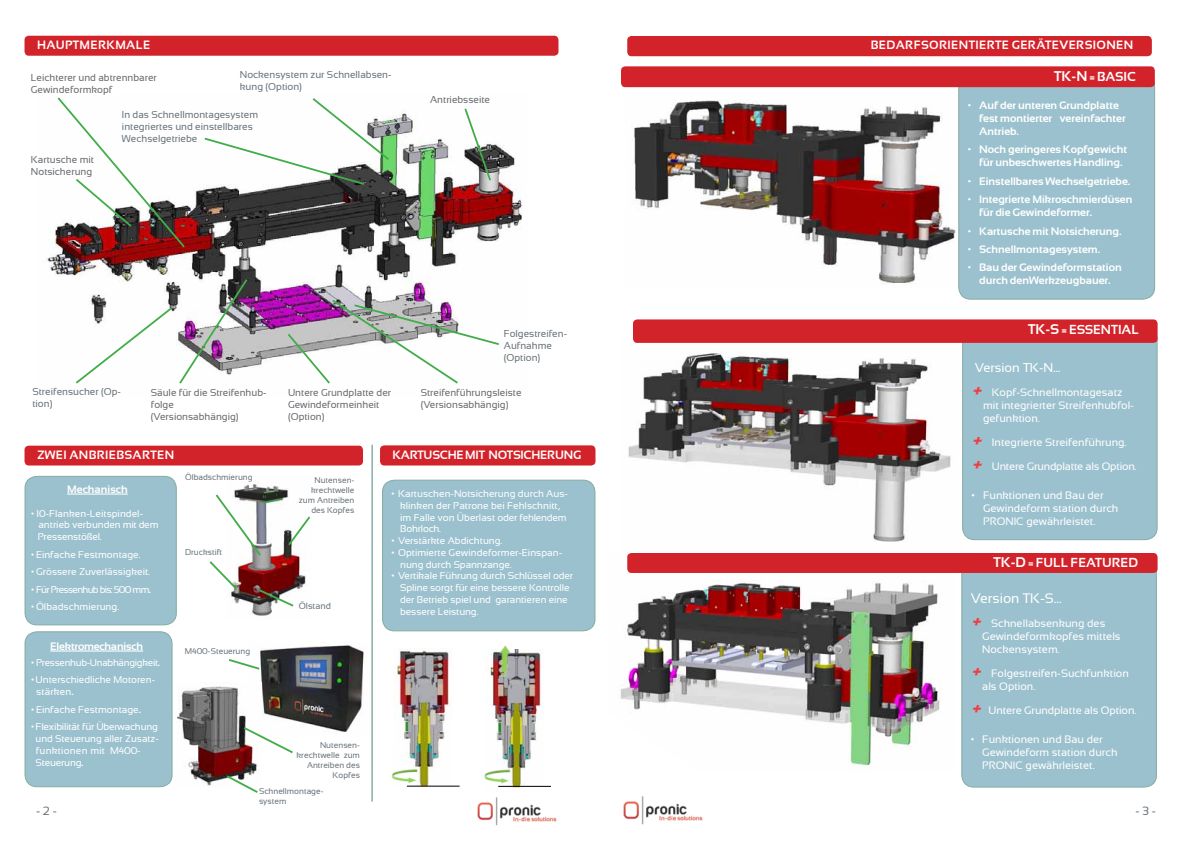
<style>
.page{position:relative;width:1191px;height:842px;background:#fff}
.page>*{position:absolute;margin:0;border:0;box-sizing:border-box;transform-origin:0 0}
.t1{font:13.7px "Sansation";color:#fff}
.t2{font:700 13px "Sansation";color:#fff}
.t3{font:12.7px "Sansation";color:#fff}
.t4{font:700 12px "Sansation";letter-spacing:.03em;color:#fff}
.t5{font:700 12px "Sansation";letter-spacing:-.02em;color:#fff}
.t6{font:12px "Sansation";color:#68737a}
.t7{font:10.8px/12.9px "Sansation";color:#fff}
.t8{font:700 10.8px/12.9px "Sansation";color:#fff}
.t9{font:10.8px "Sansation";letter-spacing:-.02em;color:#fff}
.t10{font:700 10.8px "Sansation";letter-spacing:-.02em;color:#fff}
.t11{font:10px/12px "Sansation";color:#676a6e}
.t12{font:10px/12px "Sansation";color:#68737a}
.t13{font:9.8px/11.7px "Sansation";letter-spacing:-.005em;color:#fff}
.t14{font:9.8px "Sansation";letter-spacing:-.03em;color:#fff}
.t15{font:9.8px "Sansation";letter-spacing:-.07em;color:#fff}
.t16{font:9px "Sansation";color:#68737a}
.t17{font:8.3px/10px "Sansation";color:#68737a;text-align:right}
.s1{font-weight:700}
.s2{font-size:14px}
.s3{font-size:12px}
.s4{font-weight:700;font-style:italic;font-size:20.5px;color:#ef3e42}
</style>
<div class="page">
<img style="left:260px;top:645px;width:104px;height:87px">
<img style="left:477px;top:797px;width:80px;height:29px">
<img style="left:623px;top:796px;width:80px;height:29px">
<img style="left:634px;top:100px;width:322px;height:183px">
<img style="left:628px;top:341px;width:323px;height:201px">
<img style="left:620px;top:582px;width:320px;height:184px">
<img style="left:397px;top:648px;width:55px;height:139px">
<img style="left:392px;top:767px;width:30px;height:19px">
<hr style="left:407px;top:786px;width:52px;height:1px;background:#000">
<img style="left:490px;top:650px;width:53px;height:139px">
<img style="left:484px;top:768px;width:30px;height:18px">
<img style="left:497px;top:645px;width:19px;height:32px">
<hr style="left:498px;top:786px;width:53px;height:1px;background:#000">
<img style="left:177px;top:682px;width:85px;height:104px">
<svg style="left:225px;top:774px;width:35px;height:19px"></svg>
<svg style="left:242px;top:725px;width:53px;height:30px"></svg>
<svg style="left:229px;top:658px;width:32px;height:13px"></svg>
<img style="left:234px;top:484px;width:54px;height:132px">
<img style="left:209px;top:492px;width:102px;height:116px">
<img style="left:47px;top:112px;width:475px;height:255px">
<svg style="left:463px;top:108px;width:29px;height:75px"></svg>
<svg style="left:203px;top:98px;width:188px;height:88px"></svg>
<svg style="left:286px;top:298px;width:215px;height:86px"></svg>
<svg style="left:74px;top:277px;width:175px;height:107px"></svg>
<svg style="left:56px;top:97px;width:131px;height:152px"></svg>
<hr style="left:372px;top:445px;width:1px;height:357px;background:#84aca2">
<div style="left:962px;top:327px;width:195px;height:213px;background:#9cc1ce;border-radius:12px"></div>
<div style="left:962px;top:327px;width:195px;height:213px;border:1px solid #84aca2;border-radius:12px"></div>
<div style="left:633px;top:319px;width:524px;height:24px;background:#d2232a;border-radius:4px"></div>
<div style="left:961px;top:553px;width:195px;height:234px;background:#9cc1ce;border-radius:12px"></div>
<div style="left:961px;top:553px;width:195px;height:234px;border:1px solid #84aca2;border-radius:12px"></div>
<div style="left:627px;top:553px;width:530px;height:20px;background:#d2232a;border-radius:4px"></div>
<div style="left:627px;top:36px;width:524px;height:20px;background:#d2232a;border-radius:4px"></div>
<div style="left:958px;top:74px;width:196px;height:225px;background:#9cc1ce;border-radius:12px"></div>
<div style="left:958px;top:73px;width:197px;height:227px;border:1px solid #84aca2;border-radius:12px"></div>
<div style="left:621px;top:66px;width:533px;height:21px;background:#d2232a;border-radius:4px"></div>
<div style="left:25px;top:632px;width:147px;height:155px;background:#9cc1ce;border-radius:12px"></div>
<hr style="left:50px;top:650px;width:93px;height:1px;background:#fff">
<div style="left:25px;top:631px;width:147px;height:156px;border:1px solid #84aca2;border-radius:12px"></div>
<div style="left:382px;top:480px;width:213px;height:151px;background:#9cc1ce;border-radius:12px"></div>
<div style="left:382px;top:480px;width:213px;height:151px;border:1px solid #84aca2;border-radius:12px"></div>
<div style="left:25px;top:446px;width:338px;height:19px;background:#d2232a;border-radius:4px"></div>
<div style="left:25px;top:476px;width:151px;height:149px;background:#9cc1ce;border-radius:12px"></div>
<hr style="left:67px;top:493px;width:61px;height:2px;background:#fff">
<div style="left:25px;top:476px;width:152px;height:149px;border:1px solid #84aca2;border-radius:12px"></div>
<div style="left:380px;top:445px;width:215px;height:20px;background:#d2232a;border-radius:4px"></div>
<div style="left:25px;top:36px;width:533px;height:20px;background:#d2232a;border-radius:4px"></div>
<hr style="left:371px;top:445px;width:1px;height:356px;background:#84aca2">
<p class="t4" style="left:37px;top:38px;width:115px">HAUPTMERKMALE</p>
<p class="t11" style="left:31px;top:71px;width:128px">Leichterer und abtrennbarer<br>Gewindeformkopf</p>
<p class="t12" style="left:240px;top:68px;width:153px">Nockensystem zur Schnellabsen&shy;kung (Option)</p>
<p class="t11" style="left:31px;top:153px;width:65px">Kartusche mit<br>Notsicherung</p>
<p class="t12" style="left:122px;top:109px;width:138px">In das Schnellmontagesystem integriertes und einstellbares<br>Wechselgetriebe</p>
<p class="t11" style="left:430px;top:93px;width:61px">Antriebsseite</p>
<p class="t12" style="left:504px;top:328px;width:65px">Folgestreifen-<br>Aufnahme (Option)</p>
<p class="t12" style="left:32px;top:386px;width:90px">Streifensucher (Op&shy;tion)</p>
<p class="t11" style="left:151px;top:387px;width:117px">Säule für die Streifenhub&shy;folge<br>(Versionsabhängig)</p>
<p class="t11" style="left:421px;top:387px;width:102px">Streifenführungsleiste (Versionsabhängig)</p>
<p class="t11" style="left:288px;top:387px;width:105px">Untere Grundplatte der<br>Gewindeformeinheit (Option)</p>
<p class="t4" style="left:37px;top:448px;width:139px">ZWEI ANBRIEBSARTEN</p>
<p class="t8" style="left:67px;top:483px;width:62px">Mechanisch</p>
<p class="t13" style="left:38px;top:507px;width:122px;text-indent:-7px"><span class="s1">•</span> 10-Flanken-Leitspindel&shy;antrieb verbunden mit dem<br>Pressenstößel.</p>
<p class="t13" style="left:31px;top:548px;width:111px"><span class="s1">•</span> Einfache Festmontage.</p>
<p class="t13" style="left:31px;top:566px;width:120px"><span class="s1">•</span> Grössere Zuverlässigkeit.</p>
<p class="t15" style="left:31px;top:584px;width:121px"><span class="s1">•</span> Für Pressenhub bis: 500 mm<span class="s1">.</span></p>
<p class="t13" style="left:31px;top:601px;width:90px"><span class="s1">•</span> Ölbadschmierung.</p>
<p class="t17" style="left:185px;top:472px;width:69px">Ölbadschmierung</p>
<p class="t17" style="left:185px;top:547px;width:39px">Druckstift</p>
<p class="t10" style="left:50px;top:640px;width:94px">Elektromechanisch</p>
<p class="t14" style="left:31px;top:657px;width:130px"><span class="s1">•</span> Pressenhub-Unabhängigkeit<span class="s1">.</span></p>
<p class="t13" style="left:36px;top:674px;width:120px;text-indent:-5px"><span class="s1">•</span> Unterschiedliche Motoren&shy;stärken<span class="s1">.</span></p>
<p class="t13" style="left:31px;top:703px;width:111px"><span class="s1">•</span> Einfache Festmontage<span class="s1">.</span></p>
<p class="t13" style="left:36px;top:721px;width:125px;text-indent:-4px"><span class="s1">•</span> Flexibilität für Überwachung und Steuerung aller Zusatz&shy;funktionen mit M400-<br>Steuerung<span class="s1">.</span></p>
<p class="t17" style="left:185px;top:646px;width:67px">M400-Steuerung</p>
<p class="t17" style="left:299px;top:475px;width:57px">Nutensen&shy;krechtwelle zum Antreiben des Kopfes</p>
<p class="t16" style="left:299px;top:600px;width:34px">Ölstand</p>
<p class="t5" style="left:392px;top:448px;width:190px">KARTUSCHE MIT NOTSICHERUNG</p>
<p class="t13" style="left:400px;top:488px;width:169px;text-indent:-9px"><span class="s1">•</span> Kartuschen-Notsicherung durch Aus&shy;klinken der Patrone bei Fehlschnitt, im Falle von Überlast oder fehlendem<br>Bohrloch.</p>
<p class="t13" style="left:391px;top:535px;width:112px"><span class="s1">•</span> Verstärkte Abdichtung.</p>
<p class="t13" style="left:400px;top:547px;width:163px;text-indent:-9px"><span class="s1">•</span> Optimierte Gewindeformer-Einspan&shy;nung durch Spannzange.</p>
<p class="t13" style="left:400px;top:570px;width:175px;text-indent:-9px"><span class="s1">•</span> Vertikale Führung durch Schlüssel oder Spline sorgt für eine bessere Kontrolle der Betrieb spiel und garantieren eine bessere Leistung.</p>
<p class="t17" style="left:296px;top:740px;width:65px">Nutensen&shy;krechtwelle zum<br>Antreiben des<br>Kopfes</p>
<p class="t4" style="left:870px;top:38px;width:264px">BEDARFSORIENTIERTE GERÄTEVERSIONEN</p>
<h2 class="t2" style="left:1054px;top:69px;width:83px"><span class="s2">TK-N</span> <span class="s3">=</span> BASIC</h2>
<p class="t8" style="left:979px;top:99px;width:148px;text-indent:-11px">• Auf der unteren Grundplatte fest montierter vereinfachter<br>Antrieb.</p>
<p class="t8" style="left:979px;top:143px;width:149px;text-indent:-11px">• Noch geringeres Kopfgewicht für unbeschwertes Handling.</p>
<p class="t8" style="left:967px;top:174px;width:164px">• Einstellbares Wechselgetriebe.</p>
<p class="t8" style="left:979px;top:193px;width:155px;text-indent:-11px">• Integrierte Mikroschmierdüsen für die Gewindeformer.</p>
<p class="t8" style="left:967px;top:224px;width:155px">• Kartusche mit Notsicherung.</p>
<p class="t8" style="left:967px;top:243px;width:134px">• Schnellmontagesystem.</p>
<p class="t8" style="left:967px;top:261px;width:155px;text-align:center">• Bau der Gewindeformstation durch denWerkzeugbauer.</p>
<h2 class="t2" style="left:1028px;top:322px;width:112px"><span class="s2">TK-S</span> <span class="s3">=</span> ESSENTIAL</h2>
<p class="t3" style="left:974px;top:361px;width:87px">Version TK-N...</p>
<p class="t7" style="left:983px;top:386px;width:152px;text-indent:-11px"><span class="s4">+</span> Kopf-Schnellmontagesatz mit integrierter Streifenhubfol&shy;gefunktion.</p>
<p class="t7" style="left:971px;top:436px;width:156px"><span class="s4">+</span> Integrierte Streifenführung.</p>
<p class="t9" style="left:971px;top:460px;width:166px"><span class="s4">+</span> Untere Grundplatte als Option.</p>
<p class="t7" style="left:983px;top:489px;width:137px;text-indent:-11px">• Funktionen und Bau der<br>Gewindeform station durch<br>PRONIC gewährleistet.</p>
<h2 class="t2" style="left:993px;top:555px;width:146px"><span class="s2">TK-D</span> <span class="s3">=</span> FULL FEATURED</h2>
<h1 class="t1" style="left:970px;top:591px;width:92px">Version TK-S...</h1>
<p class="t7" style="left:982px;top:617px;width:140px;text-indent:-11px"><span class="s4">+</span> Schnellabsenkung des<br>Gewindeformkopfes mittels<br>Nockensystem.</p>
<p class="t7" style="left:982px;top:666px;width:148px;text-indent:-11px"><span class="s4">+</span> Folgestreifen-Suchfunktion als Option.</p>
<p class="t7" style="left:970px;top:703px;width:167px"><span class="s4">+</span> Untere Grundplatte als Option.</p>
<p class="t7" style="left:982px;top:733px;width:137px;text-indent:-11px">• Funktionen und Bau der<br>Gewindeform station durch<br>PRONIC gewährleistet.</p>
<p class="t17" style="left:259px;top:786px;width:66px;text-align:left">Schnellmontage&shy;system</p>
<p class="t6" style="left:36px;top:804px;width:22px">- 2 -</p>
<p class="t6" style="left:1135px;top:804px;width:22px">- 3 -</p>
</div>
